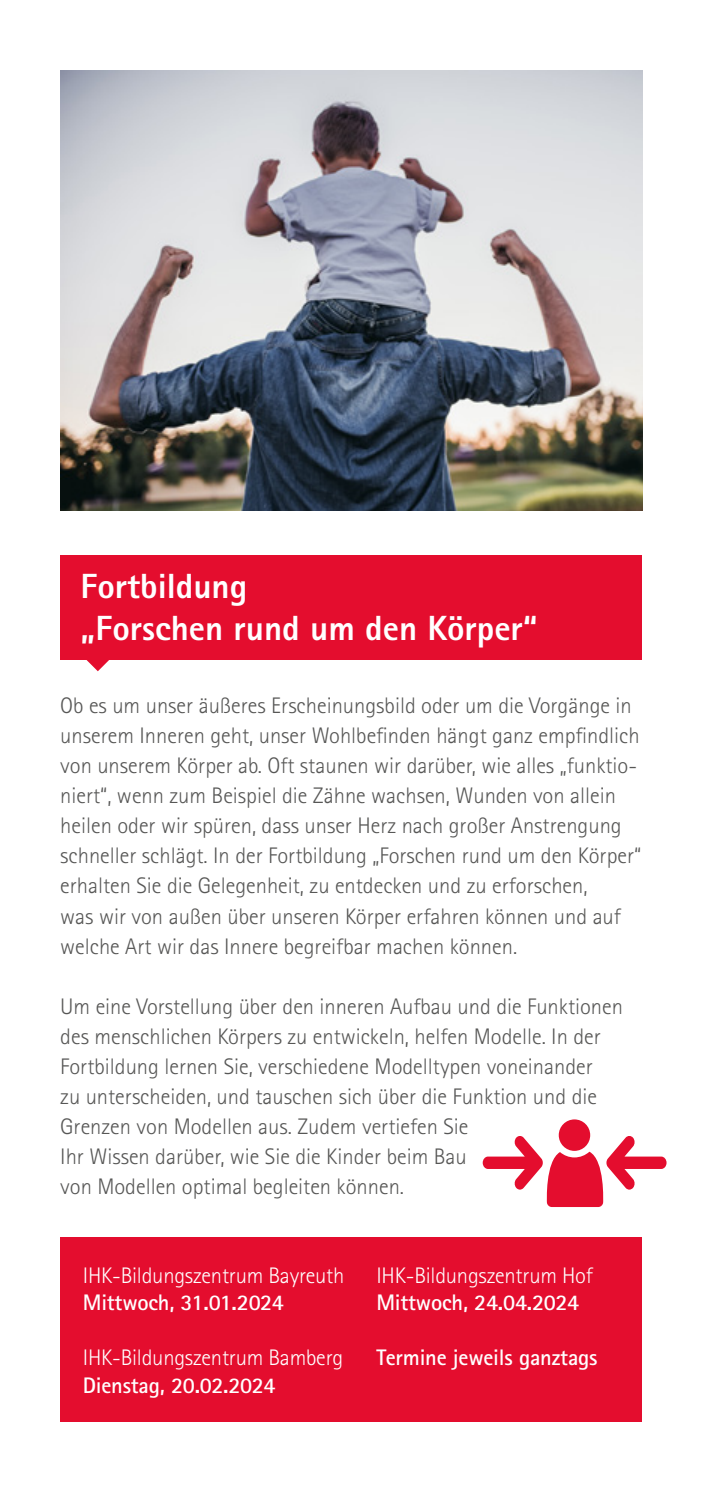
<style>
.page{position:relative;width:702px;height:1489px;background:#fff}
.page>*{position:absolute;margin:0;border:0;box-sizing:border-box;transform-origin:0 0}
.Balkenhead{font:800 35px/42px "Rotis Sans Serif Std";color:#fff}
.Fließtext{font:300 22.5px/30px "Rotis Sans Serif Std";color:#575756}
.Fließtext-2{font:700 22.5px "Rotis Sans Serif Std";letter-spacing:-.01em;color:#fff}
.Fließtext-3{font:300 22.5px "Rotis Sans Serif Std";letter-spacing:-.01em;color:#fff}
</style>
<div class="page">
<div style="left:60px;top:555px;width:581px;height:104px;background:#e40d2e"></div>
<svg style="left:86px;top:659px;width:24px;height:12px"></svg>
<div style="left:60px;top:1237px;width:582px;height:184px;background:#e40d2e"></div>
<img style="left:60px;top:71px;width:582px;height:439px">
<svg style="left:482px;top:1119px;width:184px;height:87px"></svg>
<p class="Balkenhead" style="left:81px;top:564px;width:458px">Fortbildung<br>„Forschen rund um den Körper“</p>
<p class="Fließtext" style="left:60px;top:691px;width:582px">Ob es um unser äußeres Erscheinungsbild oder um die Vorgänge in unserem Inneren geht, unser Wohlbefinden hängt ganz empfindlich von unserem Körper ab. Oft staunen wir darüber, wie alles „funktio&shy;niert“, wenn zum Beispiel die Zähne wachsen, Wunden von allein heilen oder wir spüren, dass unser Herz nach großer Anstrengung schneller schlägt. In der Fortbildung „Forschen rund um den Körper“ erhalten Sie die Gelegenheit, zu entdecken und zu erforschen,<br>was wir von außen über unseren Körper erfahren können und auf welche Art wir das Innere begreifbar machen können.</p>
<p class="Fließtext" style="left:60px;top:991px;width:564px">Um eine Vorstellung über den inneren Aufbau und die Funktionen des menschlichen Körpers zu entwickeln, helfen Modelle. In der Fortbildung lernen Sie, verschiedene Modelltypen voneinander<br>zu unterscheiden, und tauschen sich über die Funktion und die Grenzen von Modellen aus. Zudem vertiefen Sie<br>Ihr Wissen darüber, wie Sie die Kinder beim Bau<br>von Modellen optimal begleiten können.</p>
<p class="Fließtext-3" style="left:83px;top:1262px;width:263px">IHK-Bildungszentrum Bayreuth</p>
<p class="Fließtext-2" style="left:83px;top:1288px;width:203px">Mittwoch, 31.01.2024</p>
<p class="Fließtext-3" style="left:83px;top:1344px;width:262px">IHK-Bildungszentrum Bamberg</p>
<p class="Fließtext-2" style="left:83px;top:1370px;width:194px">Dienstag, 20.02.2024</p>
<p class="Fließtext-3" style="left:376px;top:1262px;width:218px">IHK-Bildungszentrum Hof</p>
<p class="Fließtext-2" style="left:376px;top:1288px;width:204px">Mittwoch, 24.04.2024</p>
<p class="Fließtext-2" style="left:376px;top:1343px;width:222px">Termine jeweils ganztags</p>
</div>
